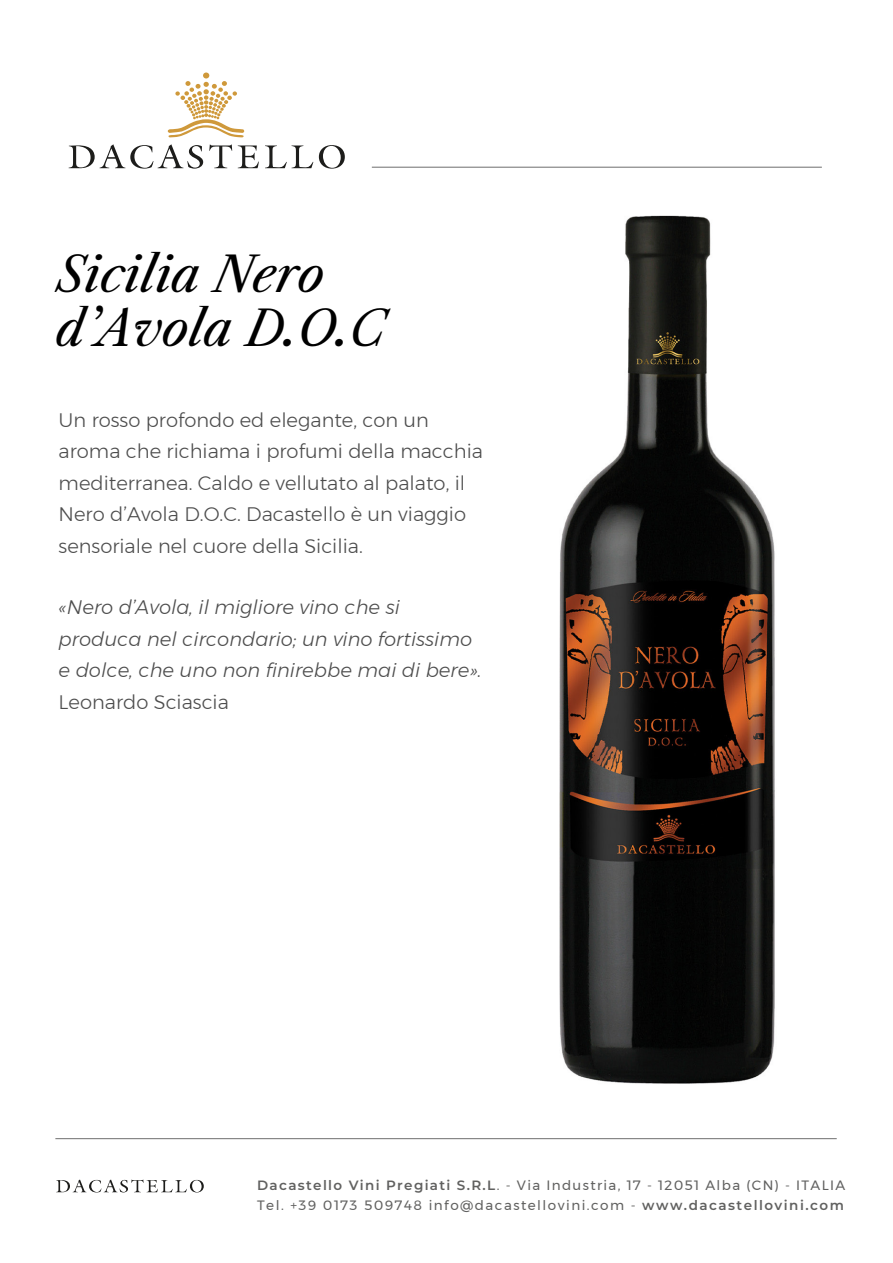
<style>
.page{position:relative;width:893px;height:1263px;background:#fff}
.page>*{position:absolute;margin:0;border:0;box-sizing:border-box;transform-origin:0 0}
.t1{font:italic 48px/54px "Libre Caslon Text";letter-spacing:-.005em;color:#000}
.t2{font:300 19.5px/31.5px "Montserrat";color:#4d4d4d}
.t3{font:italic 300 19.5px/31.5px "Montserrat";color:#4d4d4d}
.t4{font:13.5px/19.5px "Montserrat";letter-spacing:.11em;color:#616160}
.s1{font-weight:600}
</style>
<div class="page">
<hr style="left:372px;top:167px;width:450px;height:1px;background:#6e6e6e">
<svg style="left:69px;top:144px;width:276px;height:25px"></svg>
<svg style="left:168px;top:73px;width:76px;height:64px"></svg>
<svg style="left:56px;top:1179px;width:148px;height:13px"></svg>
<hr style="left:55px;top:1138px;width:782px;height:1px;background:#6e6e6e">
<img style="left:559px;top:215px;width:216px;height:869px">
<h1 class="t1" style="left:56px;top:248px;width:331px">Sicilia Nero d’Avola D.O.C</h1>
<p class="t2" style="left:59px;top:404px;width:426px">Un rosso profondo ed elegante, con un aroma che richiama i profumi della macchia mediterranea. Caldo e vellutato al palato, il Nero d’Avola D.O.C. Dacastello è un viaggio sensoriale nel cuore della Sicilia.</p>
<p class="t3" style="left:59px;top:591px;width:424px">«Nero d’Avola, il migliore vino che si produca nel circondario; un vino fortissimo e dolce, che uno non finirebbe mai di bere».</p>
<p class="t2" style="left:59px;top:686px;width:172px">Leonardo Sciascia</p>
<p class="t4" style="left:257px;top:1175px;width:590px"><span class="s1">Dacastello Vini Pregiati S.R.L</span>. - Via Industria, 17 - 12051 Alba (CN) - ITALIA<br>Tel. +39 0173 509748 info@dacastellovini.com - <span class="s1">www.dacastellovini.com</span></p>
</div>
